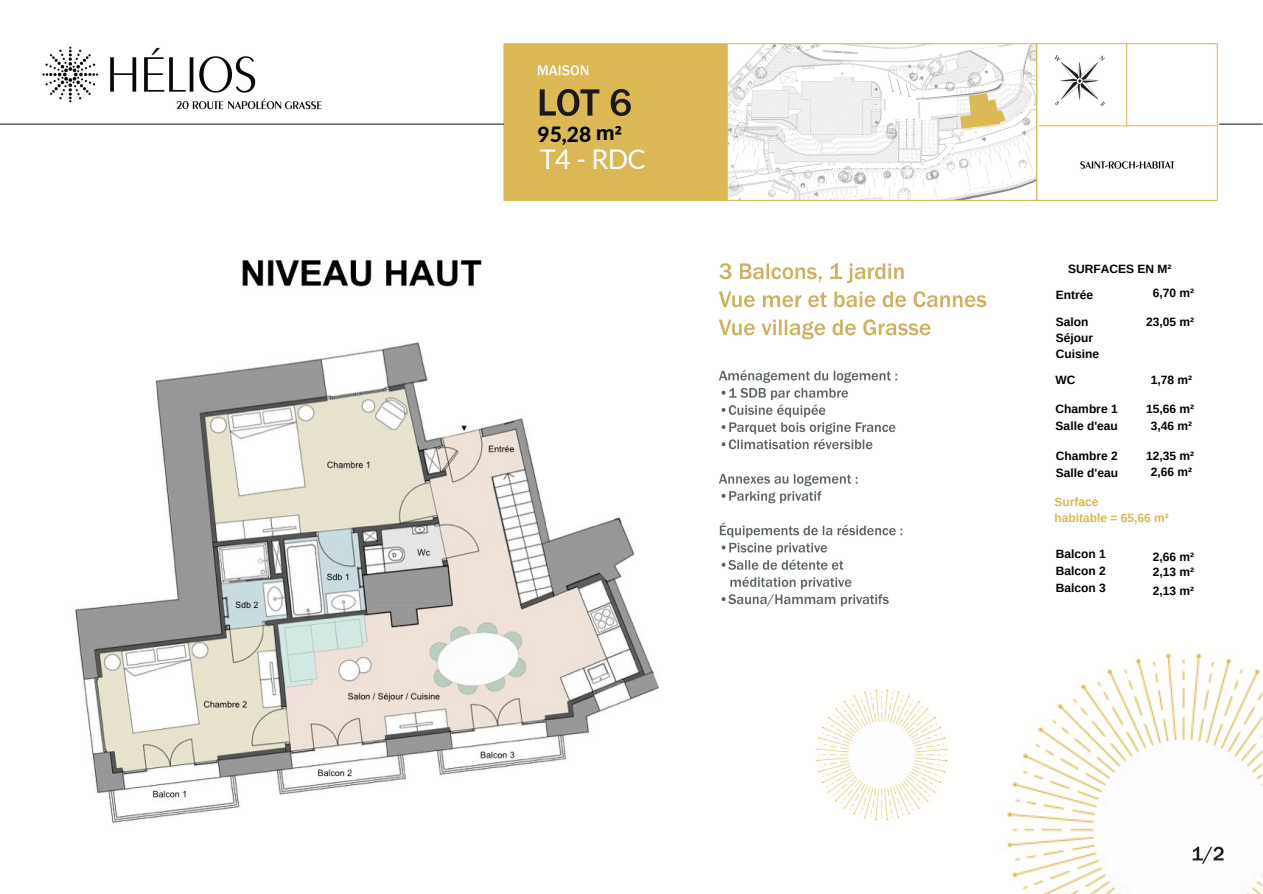
<style>
.page{position:relative;width:1263px;height:894px;background:#fff}
.page>*{position:absolute;margin:0;border:0;box-sizing:border-box;transform-origin:0 0}
.t1{font:27px "Lato";color:#fff}
.t2{font:800 21px "Lato";color:#000}
.t3{font:700 12px/16px "Arimo";color:#000}
.t4{font:700 12px/16px "Arimo";color:#d8b759}
.s1{font-family:"Open Sans";font-weight:700;font-size:19.5px}
</style>
<div class="page">
<img style="left:0;top:43px;width:1262px;height:850px">
<div style="left:1026px;top:255px;width:206px;height:372px;background:#fff"></div>
<div style="left:515px;top:119px;width:126px;height:29px;background:#dab956"></div>
<div style="left:1130px;top:48px;width:82px;height:72px;background:#fff"></div>
<div style="left:509px;top:148px;width:190px;height:36px;background:#dbb855"></div>
<div style="left:514px;top:157px;width:190px;height:37px;background:#dbb855"></div>
<img style="left:57px;top:243px;width:608px;height:589px">
<h2 class="t2" style="left:538px;top:121px;width:86px">95,28 <span class="s1">m²</span></h2>
<h1 class="t1" style="left:540px;top:143px;width:107px">T4 - RDC</h1>
<p class="t3" style="left:1068px;top:260px;width:105px">SURFACES EN M²</p>
<p class="t3" style="left:1056px;top:286px;width:39px">Entrée</p>
<p class="t3" style="left:1056px;top:314px;width:45px">Salon<br>Séjour<br>Cuisine</p>
<p class="t3" style="left:1153px;top:285px;width:43px">6,70 m²</p>
<p class="t3" style="left:1146px;top:314px;width:50px">23,05 m²</p>
<p class="t3" style="left:1056px;top:372px;width:21px">WC</p>
<p class="t3" style="left:1151px;top:372px;width:43px">1,78 m²</p>
<p class="t3" style="left:1056px;top:401px;width:64px">Chambre 1</p>
<p class="t3" style="left:1146px;top:401px;width:50px">15,66 m²</p>
<p class="t3" style="left:1056px;top:417px;width:64px">Salle d'eau</p>
<p class="t3" style="left:1151px;top:417px;width:43px">3,46 m²</p>
<p class="t3" style="left:1056px;top:448px;width:64px">Chambre 2</p>
<p class="t4" style="left:1055px;top:494px;width:116px">Surface<br>habitable = 65,66 m²</p>
<p class="t3" style="left:1056px;top:545px;width:52px;line-height:17px;text-align:justify">Balcon 1<br>Balcon 2<br>Balcon 3</p>
<p class="t3" style="left:1146px;top:448px;width:50px">12,35 m²</p>
<p class="t3" style="left:1151px;top:463px;width:43px">2,66 m²</p>
<p class="t3" style="left:1056px;top:464px;width:64px">Salle d'eau</p>
<p class="t3" style="left:1153px;top:548px;width:43px">2,66 m²<br>2,13 m²</p>
<p class="t3" style="left:1153px;top:582px;width:43px">2,13 m²</p>
</div>
